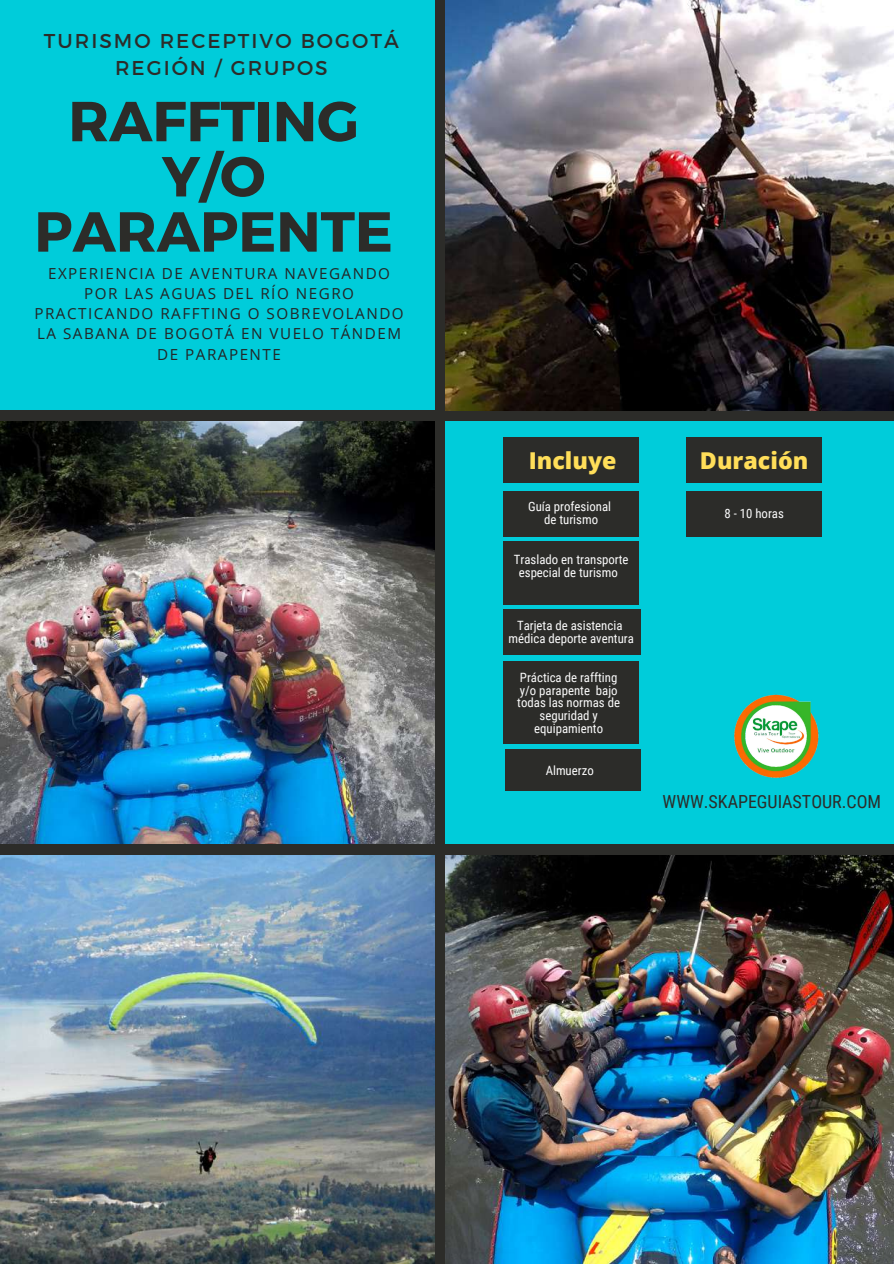
<style>
.page{position:relative;width:894px;height:1264px;background:#fff}
.page>*{position:absolute;margin:0;border:0;box-sizing:border-box;transform-origin:0 0}
.t1{font:700 56.25px/55.2px "Montserrat";color:#2c2c29;text-align:center}
.t2{font:800 23.25px "Open Sans";color:#ffde59}
.t3{font:19.95px/27px "Montserrat";letter-spacing:.1em;color:#2c2c29;text-align:center}
.t4{font:18px "Roboto Condensed";color:#2c2c29}
.t5{font:15.15px/20.2px "Open Sans";letter-spacing:.1em;color:#232425;text-align:center}
.t6{font:12.75px/12.8px "Roboto Condensed";color:#fcfcfc;text-align:center}
</style>
<div class="page">
<div style="left:0;top:0;width:893px;height:1263px;background:#2c2c29"></div>
<div style="left:0;top:0;width:434px;height:410px;background:#00ccda"></div>
<img style="left:445px;top:0;width:448px;height:410px">
<img style="left:0;top:421px;width:434px;height:422px">
<div style="left:445px;top:421px;width:448px;height:422px;background:#00ccda"></div>
<img style="left:0;top:855px;width:434px;height:408px">
<img style="left:445px;top:855px;width:448px;height:408px">
<div style="left:686px;top:491px;width:135px;height:45px;background:#2c2c29"></div>
<div style="left:686px;top:437px;width:135px;height:45px;background:#2c2c29"></div>
<div style="left:503px;top:437px;width:135px;height:45px;background:#2c2c29"></div>
<div style="left:503px;top:491px;width:135px;height:45px;background:#2c2c29"></div>
<div style="left:503px;top:541px;width:135px;height:63px;background:#2c2c29"></div>
<div style="left:503px;top:610px;width:135px;height:45px;background:#2c2c29"></div>
<div style="left:505px;top:749px;width:135px;height:42px;background:#2c2c29"></div>
<div style="left:503px;top:661px;width:135px;height:82px;background:#2c2c29"></div>
<img style="left:734px;top:694px;width:85px;height:84px">
<h3 class="t3" style="left:44px;top:26px;width:356px">TURISMO RECEPTIVO BOGOTÁ<br>REGIÓN / GRUPOS</h3>
<h1 class="t1" style="left:34px;top:91px;width:360px">RAFFTING<br>Y/O<br>PARAPENTE</h1>
<p class="t5" style="left:34px;top:262px;width:371px">EXPERIENCIA DE AVENTURA NAVEGANDO<br>POR LAS AGUAS DEL RÍO NEGRO<br>PRACTICANDO RAFFTING O SOBREVOLANDO<br>LA SABANA DE BOGOTÁ EN VUELO TÁNDEM<br>DE PARAPENTE</p>
<h2 class="t2" style="left:528px;top:444px;width:89px">Incluye</h2>
<p class="t6" style="left:528px;top:500px;width:84px">Guía profesional de turismo</p>
<p class="t6" style="left:513px;top:553px;width:116px">Traslado en transporte especial de turismo</p>
<p class="t6" style="left:508px;top:619px;width:127px">Tarjeta de asistencia médica deporte aventura</p>
<p class="t6" style="left:517px;top:671px;width:104px">Práctica de raffting y/o parapente bajo todas las normas de seguridad y equipamiento</p>
<p class="t6" style="left:545px;top:764px;width:50px">Almuerzo</p>
<h2 class="t2" style="left:699px;top:444px;width:110px">Duración</h2>
<p class="t6" style="left:724px;top:507px;width:61px">8 - 10 horas</p>
<h3 class="t4" style="left:662px;top:790px;width:220px">WWW.SKAPEGUIASTOUR.COM</h3>
</div>
